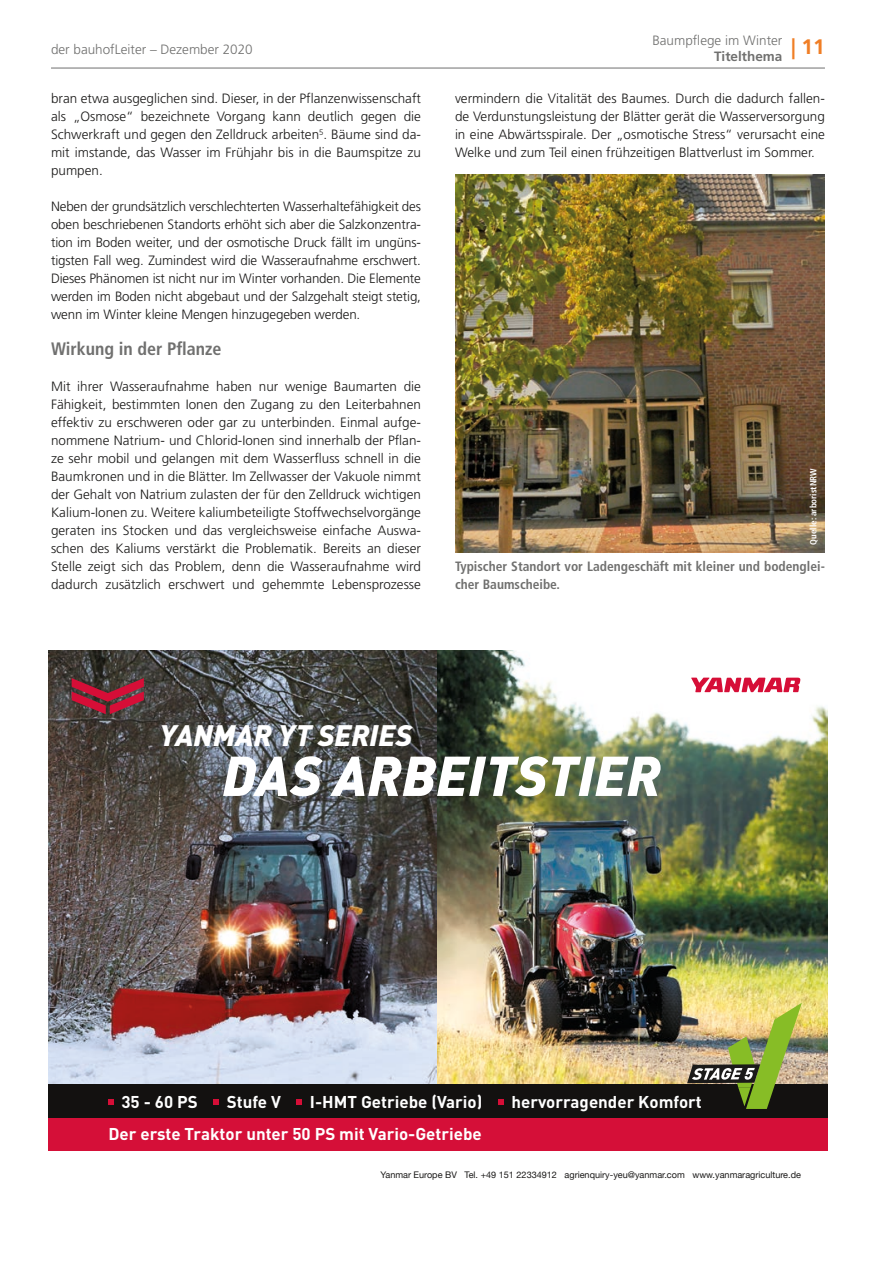
<style>
.page{position:relative;width:893px;height:1263px;background:#fff}
.page>*{position:absolute;margin:0;border:0;box-sizing:border-box;transform-origin:0 0}
.t1{font:italic 900 55.2px "DIN";color:#fff}
.t2{font:italic 900 29.25px "DIN";color:#fff}
.t3{font:700 21px "Frutiger LT";color:#f07e25}
.t4{font:700 condensed 18px "Frutiger LT";color:#70706f}
.t5{font:700 16.95px "DIN Pro";color:#fff}
.t6{font:300 13.5px/18px "Frutiger LT";color:#1b1a19;text-align:justify}
.t7{font:700 condensed 13.5px/18px "Frutiger LT";color:#70706f}
.t8{font:300 13.5px "Frutiger LT";color:#70706f}
.t9{font:700 13.5px "Frutiger LT";color:#70706f}
.t10{font:9.15px "Helvetica Neue";color:#1b1a19}
.t11{font:700 condensed 9px "Frutiger LT";color:#fff}
</style>
<div class="page">
<hr style="left:51px;top:68px;width:774px;height:1px;background:#70706f">
<img style="left:455px;top:174px;width:370px;height:379px">
<img style="left:49px;top:651px;width:778px;height:434px">
<svg style="left:72px;top:678px;width:72px;height:36px;background:#882a3a"></svg>
<svg style="left:691px;top:678px;width:110px;height:14px"></svg>
<div style="left:49px;top:1118px;width:778px;height:33px;background:#d50f38"></div>
<div style="left:49px;top:1085px;width:778px;height:33px;background:#131110"></div>
<svg style="left:108px;top:1099px;width:6px;height:6px"></svg>
<svg style="left:213px;top:1099px;width:6px;height:6px"></svg>
<svg style="left:297px;top:1099px;width:5px;height:6px"></svg>
<svg style="left:498px;top:1099px;width:6px;height:6px"></svg>
<img style="left:687px;top:1003px;width:115px;height:106px">
<p class="t8" style="left:652px;top:32px;width:132px">Baumpflege im Winter</p>
<p class="t9" style="left:714px;top:48px;width:70px">Titelthema</p>
<p class="t8" style="left:51px;top:41px;width:203px">der bauhofLeiter – Dezember 2020</p>
<h3 class="t3" style="left:791px;top:34px;width:35px">| 11</h3>
<p class="t6" style="left:51px;top:90px;width:371px">bran etwa ausgeglichen sind. Dieser, in der Pflanzenwissenschaft als „Osmose“ bezeichnete Vorgang kann deutlich gegen die Schwerkraft und gegen den Zelldruck arbeiten<sup>5</sup>. Bäume sind da&shy;mit imstande, das Wasser im Frühjahr bis in die Baumspitze zu pumpen.</p>
<p class="t6" style="left:51px;top:198px;width:371px">Neben der grundsätzlich verschlechterten Wasserhaltefähigkeit des oben beschriebenen Standorts erhöht sich aber die Salzkonzentra&shy;tion im Boden weiter, und der osmotische Druck fällt im ungüns&shy;tigsten Fall weg. Zumindest wird die Wasseraufnahme erschwert.<br>Dieses Phänomen ist nicht nur im Winter vorhanden. Die Elemente werden im Boden nicht abgebaut und der Salzgehalt steigt stetig, wenn im Winter kleine Mengen hinzugegeben werden.</p>
<h3 class="t4" style="left:51px;top:338px;width:172px">Wirkung in der Pflanze</h3>
<p class="t6" style="left:51px;top:378px;width:371px">Mit ihrer Wasseraufnahme haben nur wenige Baumarten die Fähigkeit, bestimmten Ionen den Zugang zu den Leiterbahnen effektiv zu erschweren oder gar zu unterbinden. Einmal aufge&shy;nommene Natrium- und Chlorid-Ionen sind innerhalb der Pflan&shy;ze sehr mobil und gelangen mit dem Wasserfluss schnell in die Baumkronen und in die Blätter. Im Zellwasser der Vakuole nimmt der Gehalt von Natrium zulasten der für den Zelldruck wichtigen Kalium-Ionen zu. Weitere kaliumbeteiligte Stoffwechselvorgänge geraten ins Stocken und das vergleichsweise einfache Auswa&shy;schen des Kaliums verstärkt die Problematik. Bereits an dieser Stelle zeigt sich das Problem, denn die Wasseraufnahme wird dadurch zusätzlich erschwert und gehemmte Lebensprozesse</p>
<p class="t6" style="left:455px;top:90px;width:371px">vermindern die Vitalität des Baumes. Durch die dadurch fallen&shy;de Verdunstungsleistung der Blätter gerät die Wasserversorgung in eine Abwärtsspirale. Der „osmotische Stress“ verursacht eine Welke und zum Teil einen frühzeitigen Blattverlust im Sommer.</p>
<p class="t11" style="left:808px;top:545px;width:78px;rotate:-90deg">Quelle: arboristNRW</p>
<p class="t7" style="left:455px;top:557px;width:371px">Typischer Standort vor Ladengeschäft mit kleiner und bodenglei&shy;cher Baumscheibe.</p>
<h2 class="t2" style="left:160px;top:716px;width:254px">YANMAR YT SERIES</h2>
<h1 class="t1" style="left:222px;top:740px;width:440px">DAS ARBEITSTIER</h1>
<p class="t5" style="left:121px;top:1090px;width:78px">35 - 60 PS</p>
<p class="t5" style="left:227px;top:1090px;width:56px">Stufe V</p>
<p class="t5" style="left:310px;top:1090px;width:174px">I-HMT Getriebe (Vario)</p>
<p class="t5" style="left:511px;top:1090px;width:192px">hervorragender Komfort</p>
<p class="t5" style="left:108px;top:1122px;width:375px">Der erste Traktor unter 50 PS mit Vario-Getriebe</p>
<p class="t10" style="left:380px;top:1168px;width:422px">Yanmar Europe BV Tel. +49 151 22334912 agrienquiry-yeu@yanmar.com www.yanmaragriculture.de</p>
</div>
